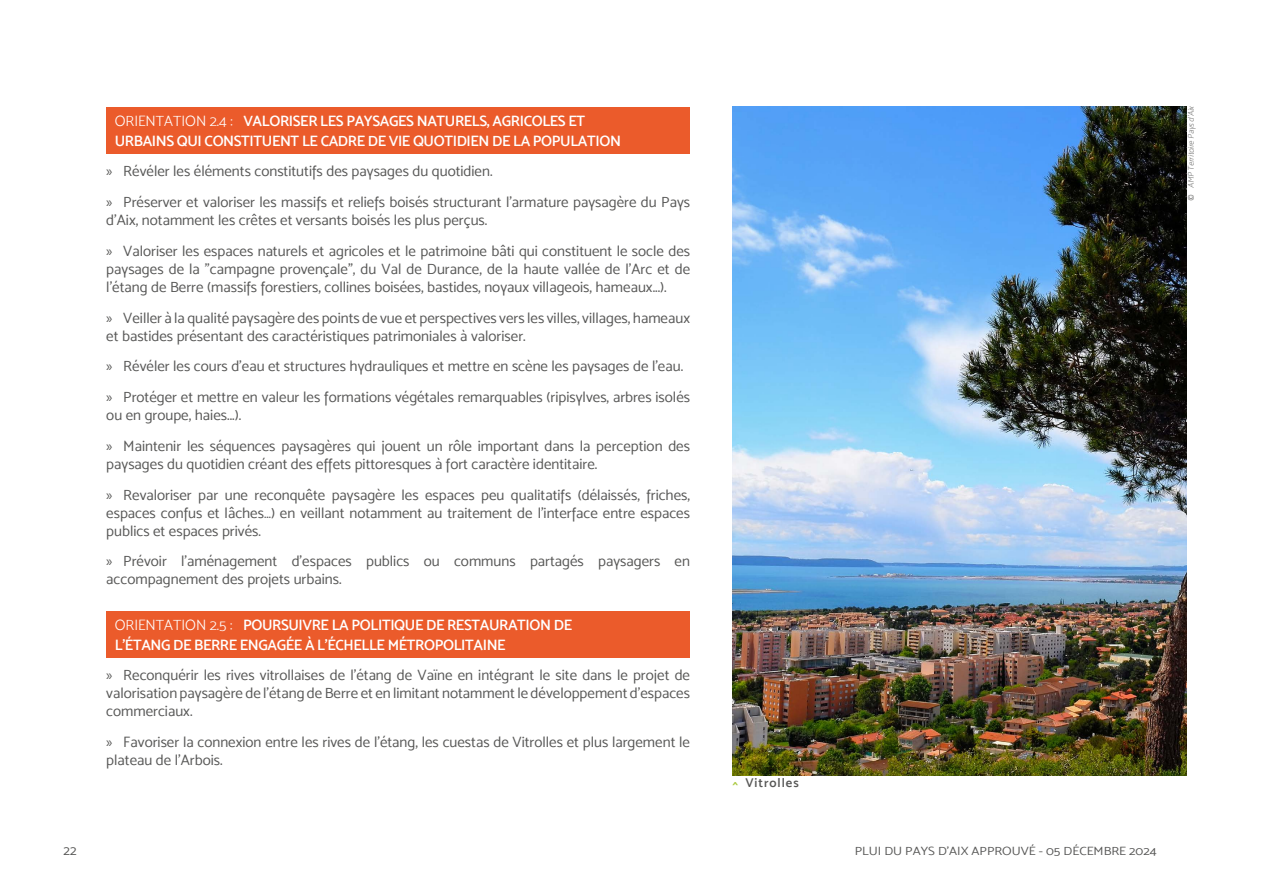
<style>
.page{position:relative;width:1263px;height:893px;background:#fff}
.page>*{position:absolute;margin:0;border:0;box-sizing:border-box;transform-origin:0 0}
.t1{font:15px/18px "Mosk Normal 400";color:#575756}
.t2{font:15px/19.5px "Mosk Semi Bold 600";letter-spacing:-.025em;color:#fff}
.t3{font:13.5px "Mosk Normal 400";color:#575756}
.t4{font:12.9px "Mosk Semi Bold 600";letter-spacing:.075em;color:#575756}
.t5{font:12px "Mosk Normal 400";color:#575756;scale:1.1 1}
.t6{font:italic 8.25px "Mosk Extra Light 200";color:#6b6b6a}
.s1{font-family:"Mosk Light 300"}
.s2{font-family:"Myriad Pro"}
.s3{color:#abca41}
.s4{font-family:"Calibri";font-style:normal}
</style>
<div class="page">
<div style="left:106px;top:107px;width:584px;height:46px;background:#eb5b2b"></div>
<div style="left:106px;top:611px;width:584px;height:46px;background:#eb5b2b"></div>
<img style="left:733px;top:106px;width:453px;height:669px">
<p class="t2" style="left:115px;top:111px;width:508px"><span class="s1">ORIENTATION 2.4 :</span> VALORISER LES PAYSAGES NATURELS, AGRICOLES ET<br>URBAINS QUI CONSTITUENT LE CADRE DE VIE QUOTIDIEN DE LA POPULATION</p>
<p class="t1" style="left:106px;top:156px;width:585px;line-height:30.8px"><span class="s2">»</span> Révéler les éléments constitutifs des paysages du quotidien.<br><span class="s2">»</span> Préserver et valoriser les massifs et reliefs boisés structurant l’armature paysagère du Pays</p>
<p class="t1" style="left:106px;top:204px;width:585px;line-height:30.8px">d’Aix, notamment les crêtes et versants boisés les plus perçus.<br><span class="s2">»</span> Valoriser les espaces naturels et agricoles et le patrimoine bâti qui constituent le socle des</p>
<p class="t1" style="left:106px;top:260px;width:585px">paysages de la "campagne provençale", du Val de Durance, de la haute vallée de l'Arc et de l'étang de Berre (massifs forestiers, collines boisées, bastides, noyaux villageois, hameaux...).</p>
<p class="t1" style="left:106px;top:308px;width:585px"><span class="s2">»</span> Veiller à la qualité paysagère des points de vue et perspectives vers les villes, villages, hameaux et bastides présentant des caractéristiques patrimoniales à valoriser.</p>
<p class="t1" style="left:106px;top:351px;width:585px;line-height:30.8px"><span class="s2">»</span> Révéler les cours d'eau et structures hydrauliques et mettre en scène les paysages de l’eau. <span class="s2">»</span> Protéger et mettre en valeur les formations végétales remarquables (ripisylves, arbres isolés</p>
<p class="t1" style="left:106px;top:399px;width:585px;line-height:30.8px">ou en groupe, haies...).<br><span class="s2">»</span> Maintenir les séquences paysagères qui jouent un rôle important dans la perception des</p>
<p class="t1" style="left:106px;top:448px;width:585px;line-height:30.8px">paysages du quotidien créant des effets pittoresques à fort caractère identitaire.<br><span class="s2">»</span> Revaloriser par une reconquête paysagère les espaces peu qualitatifs (délaissés, friches,</p>
<p class="t1" style="left:106px;top:503px;width:585px">espaces confus et lâches…) en veillant notamment au traitement de l'interface entre espaces publics et espaces privés.</p>
<p class="t1" style="left:106px;top:552px;width:585px"><span class="s2">»</span> Prévoir l'aménagement d'espaces publics ou communs partagés paysagers en accompagnement des projets urbains.</p>
<p class="t2" style="left:115px;top:615px;width:459px"><span class="s1">ORIENTATION 2.5 :</span> POURSUIVRE LA POLITIQUE DE RESTAURATION DE<br>L'ÉTANG DE BERRE ENGAGÉE À L'ÉCHELLE MÉTROPOLITAINE</p>
<p class="t1" style="left:106px;top:666px;width:585px;text-align:justify"><span class="s2">»</span> Reconquérir les rives vitrollaises de l’étang de Vaïne en intégrant le site dans le projet de valorisation paysagère de l'étang de Berre et en limitant notamment le développement d'espaces commerciaux.</p>
<p class="t1" style="left:106px;top:733px;width:585px"><span class="s2">»</span> Favoriser la connexion entre les rives de l'étang, les cuestas de Vitrolles et plus largement le plateau de l'Arbois.</p>
<p class="t4" style="left:733px;top:775px;width:68px"><span class="s3">^</span> Vitrolles</p>
<p class="t3" style="left:64px;top:842px;width:14px">22</p>
<p class="t5" style="left:855px;top:844px;width:276px">PLUI DU PAYS D'AIX APPROUVÉ - 05 DÉCEMBRE 2024</p>
<p class="t6" style="left:1186px;top:201px;width:98px;rotate:-90deg"><span class="s4">©</span> AMP Territoire Pays d'Aix</p>
</div>
